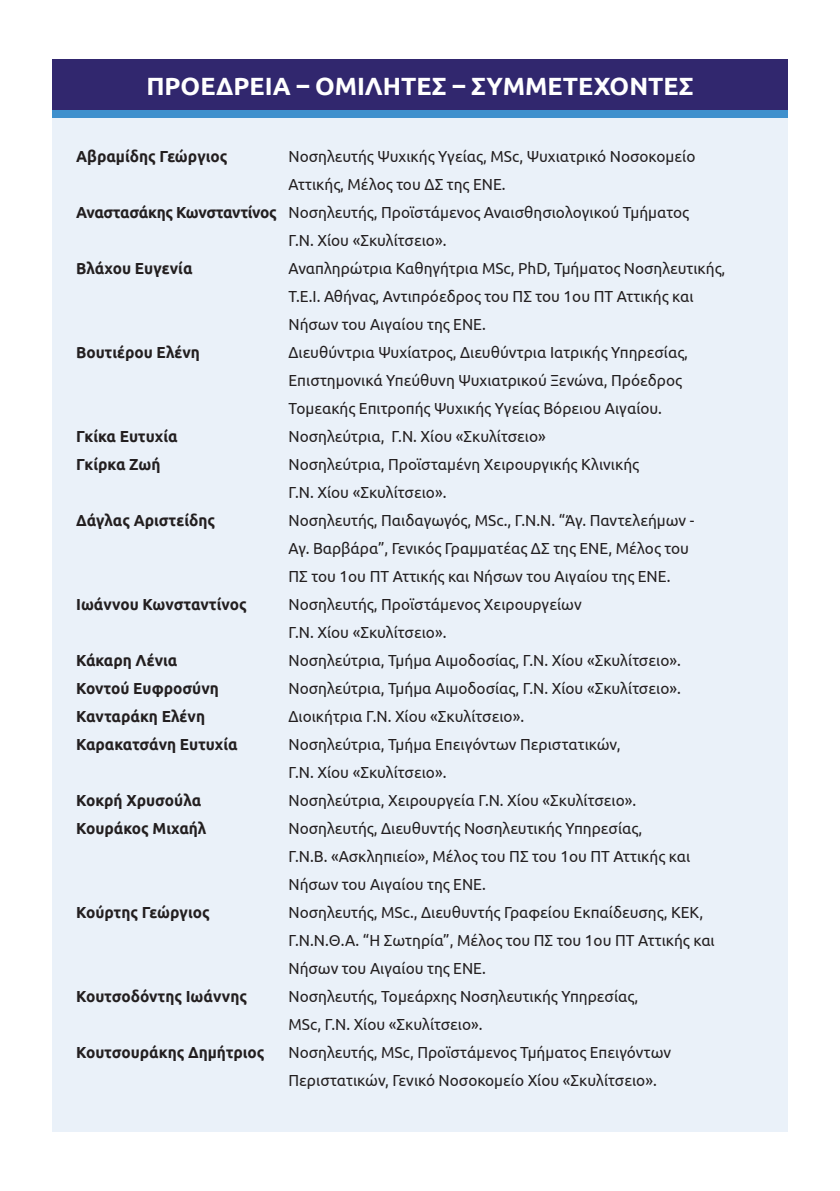
<style>
.page{position:relative;width:840px;height:1191px;background:#fff}
.page>*{position:absolute;margin:0;border:0;box-sizing:border-box;transform-origin:0 0}
.t1{font:700 25px "Ubuntu";color:#fff}
.t2{font:16px/28px "Ubuntu";color:#231f20;scale:.96 1}
.t3{font:700 16px "Ubuntu";color:#231f20;scale:.96 1}
.s1{font-weight:700}
</style>
<div class="page">
<div style="left:52px;top:112px;width:735px;height:1020px;background:#eaf1f9"></div>
<div style="left:52px;top:59px;width:735px;height:53px;background:#31276e"></div>
<div style="left:52px;top:111px;width:735px;height:7px;background:#3f90cd"></div>
<p class="t1" style="left:146px;top:71px;width:548px">ΠΡΟΕΔΡΕΊΑ – ΟΜΙΛΗΤΈΣ – ΣΥΜΜΕΤΈΧΟΝΤΕΣ</p>
<p class="t3" style="left:76px;top:147px;width:159px">Αβραμίδης Γεώργιος</p>
<p class="t2" style="left:288px;top:142px;width:425px">Νοσηλευτής Ψυχικής Υγείας, MSc, Ψυχιατρικό Νοσοκομείο<br>Αττικής, Μέλος του ΔΣ της ΕΝΕ.</p>
<p class="t2" style="left:288px;top:198px;width:418px;text-indent:-212px"><span class="s1">Αναστασάκης Κωνσταντίνος</span> Νοσηλευτής, Προϊστάμενος Αναισθησιολογικού Τμήματος<br>Γ.Ν. Χίου «Σκυλίτσειο».</p>
<p class="t3" style="left:76px;top:259px;width:123px">Βλάχου Ευγενία</p>
<p class="t2" style="left:288px;top:254px;width:456px">Αναπληρώτρια Καθηγήτρια MSc, PhD, Τμήματος Νοσηλευτικής,<br>Τ.Ε.Ι. Αθήνας, Αντιπρόεδρος του ΠΣ του 1ου ΠΤ Αττικής και<br>Νήσων του Αιγαίου της ΕΝΕ.</p>
<p class="t3" style="left:76px;top:343px;width:130px">Βουτιέρου Ελένη</p>
<p class="t2" style="left:288px;top:338px;width:417px">Διευθύντρια Ψυχίατρος, Διευθύντρια Ιατρικής Υπηρεσίας,<br>Επιστημονικά Υπεύθυνη Ψυχιατρικού Ξενώνα, Πρόεδρος<br>Τομεακής Επιτροπής Ψυχικής Υγείας Βόρειου Αιγαίου.</p>
<p class="t3" style="left:76px;top:427px;width:107px">Γκίκα Ευτυχία</p>
<p class="t2" style="left:288px;top:422px;width:269px">Νοσηλεύτρια, Γ.Ν. Χίου «Σκυλίτσειο»</p>
<p class="t3" style="left:76px;top:455px;width:89px">Γκίρκα Ζωή</p>
<p class="t2" style="left:288px;top:450px;width:366px">Νοσηλεύτρια, Προϊσταμένη Χειρουργικής Κλινικής<br>Γ.Ν. Χίου «Σκυλίτσειο».</p>
<p class="t3" style="left:76px;top:511px;width:146px">Δάγλας Αριστείδης</p>
<p class="t2" style="left:288px;top:506px;width:424px">Νοσηλευτής, Παιδαγωγός, MSc., Γ.Ν.Ν. “Άγ. Παντελεήμων -<br>Αγ. Βαρβάρα”, Γενικός Γραμματέας ΔΣ της ΕΝΕ, Μέλος του<br>ΠΣ του 1ου ΠΤ Αττικής και Νήσων του Αιγαίου της ΕΝΕ.</p>
<p class="t3" style="left:76px;top:595px;width:179px">Ιωάννου Κωνσταντίνος</p>
<p class="t2" style="left:288px;top:590px;width:307px">Νοσηλευτής, Προϊστάμενος Χειρουργείων<br>Γ.Ν. Χίου «Σκυλίτσειο».</p>
<p class="t3" style="left:76px;top:651px;width:107px">Κάκαρη Λένια</p>
<p class="t2" style="left:288px;top:646px;width:410px">Νοσηλεύτρια, Τμήμα Αιμοδοσίας, Γ.Ν. Χίου «Σκυλίτσειο».</p>
<p class="t3" style="left:76px;top:679px;width:150px">Κοντού Ευφροσύνη</p>
<p class="t2" style="left:288px;top:674px;width:410px">Νοσηλεύτρια, Τμήμα Αιμοδοσίας, Γ.Ν. Χίου «Σκυλίτσειο».</p>
<p class="t3" style="left:76px;top:707px;width:136px">Κανταράκη Ελένη</p>
<p class="t2" style="left:288px;top:702px;width:247px">Διοικήτρια Γ.Ν. Χίου «Σκυλίτσειο».</p>
<p class="t3" style="left:76px;top:735px;width:170px">Καρακατσάνη Ευτυχία</p>
<p class="t2" style="left:288px;top:730px;width:347px">Νοσηλεύτρια, Τμήμα Επειγόντων Περιστατικών,<br>Γ.Ν. Χίου «Σκυλίτσειο».</p>
<p class="t3" style="left:76px;top:791px;width:132px">Κοκρή Χρυσούλα</p>
<p class="t2" style="left:288px;top:786px;width:363px">Νοσηλεύτρια, Χειρουργεία Γ.Ν. Χίου «Σκυλίτσειο».</p>
<p class="t3" style="left:76px;top:819px;width:137px">Κουράκος Μιχαήλ</p>
<p class="t2" style="left:288px;top:814px;width:420px">Νοσηλευτής, Διευθυντής Νοσηλευτικής Υπηρεσίας,<br>Γ.Ν.Β. «Ασκληπιείο», Μέλος του ΠΣ του 1ου ΠΤ Αττικής και<br>Νήσων του Αιγαίου της ΕΝΕ.</p>
<p class="t3" style="left:76px;top:903px;width:141px">Κούρτης Γεώργιος</p>
<p class="t2" style="left:288px;top:898px;width:445px">Νοσηλευτής, MSc., Διευθυντής Γραφείου Εκπαίδευσης, ΚΕΚ,<br>Γ.Ν.Ν.Θ.Α. “Η Σωτηρία”, Μέλος του ΠΣ του 1ου ΠΤ Αττικής και<br>Νήσων του Αιγαίου της ΕΝΕ.</p>
<p class="t3" style="left:76px;top:987px;width:179px">Κουτσοδόντης Ιωάννης</p>
<p class="t2" style="left:288px;top:982px;width:365px">Νοσηλευτής, Τομεάρχης Νοσηλευτικής Υπηρεσίας,<br>MSc, Γ.Ν. Χίου «Σκυλίτσειο».</p>
<p class="t3" style="left:76px;top:1043px;width:198px">Κουτσουράκης Δημήτριος</p>
<p class="t2" style="left:288px;top:1038px;width:400px">Νοσηλευτής, MSc, Προϊστάμενος Τμήματος Επειγόντων<br>Περιστατικών, Γενικό Νοσοκομείο Χίου «Σκυλίτσειο».</p>
</div>
